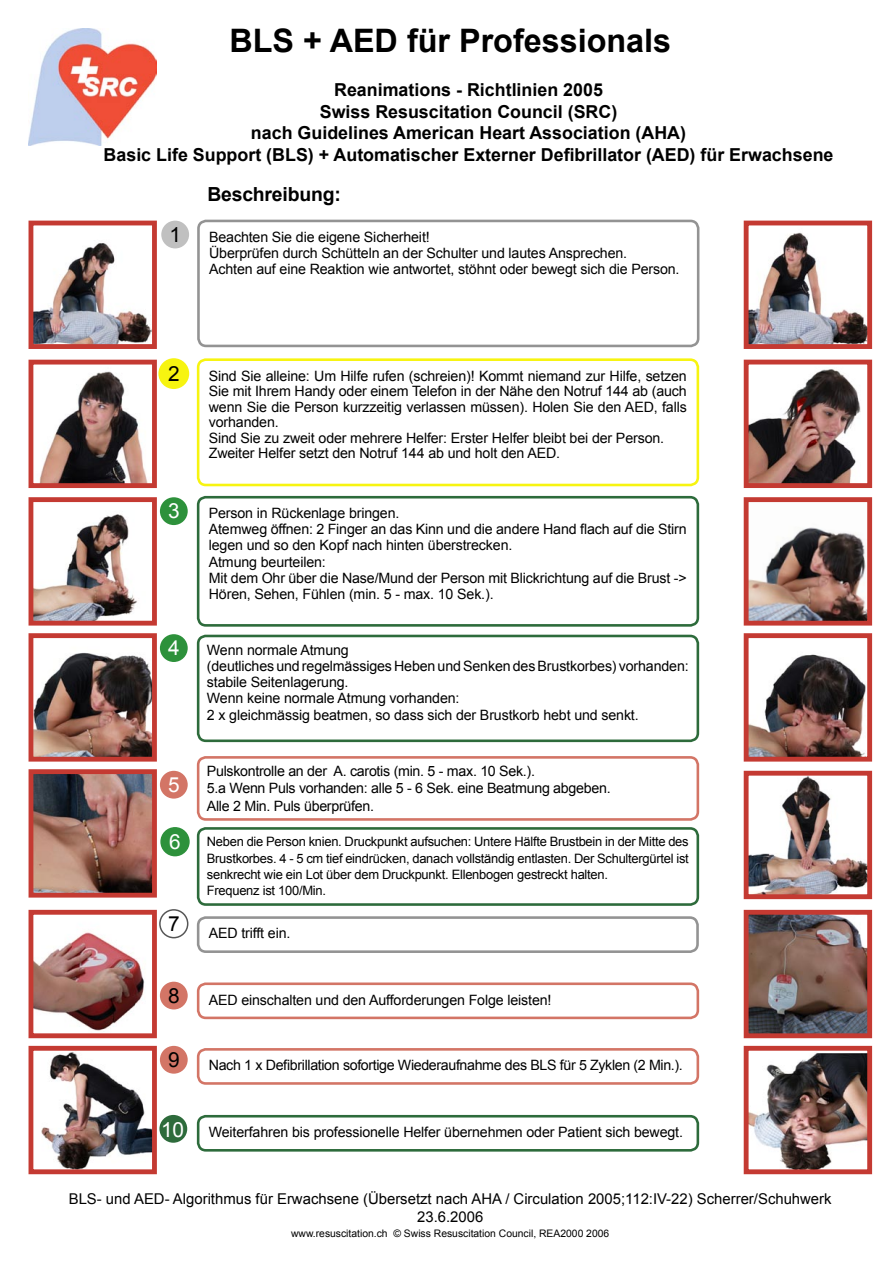
<style>
.page{position:relative;width:893px;height:1263px;background:#fff}
.page>*{position:absolute;margin:0;border:0;box-sizing:border-box;transform-origin:0 0}
.t1{font:700 32.4px "Arial";color:#000}
.t2{font:20.85px "Arial";color:#fff}
.t3{font:20.85px "Arial";color:#000}
.t4{font:700 19.35px "Arial";letter-spacing:-.01em;color:#000}
.t5{font:700 17.85px/21.5px "Arial";color:#000;text-align:center}
.t6{font:14.85px/17.9px "Arial";color:#000;text-align:center}
.t7{font:14.25px/16.2px "Arial";letter-spacing:-.01em;color:#000}
.t8{font:12.9px/16.2px "Arial";letter-spacing:-.02em;color:#000}
.t9{font:10.35px "Arial";color:#000}
</style>
<div class="page">
<img style="left:750px;top:369px;width:111px;height:113px">
<div style="left:744px;top:360px;width:128px;height:128px;border:5px solid #c43a32"></div>
<img style="left:35px;top:243px;width:116px;height:100px">
<div style="left:29px;top:221px;width:128px;height:128px;border:5px solid #c43a32"></div>
<img style="left:750px;top:232px;width:116px;height:111px">
<div style="left:744px;top:221px;width:128px;height:128px;border:5px solid #c43a32"></div>
<img style="left:39px;top:371px;width:109px;height:111px">
<div style="left:29px;top:360px;width:128px;height:128px;border:5px solid #c43a32"></div>
<img style="left:35px;top:514px;width:102px;height:106px">
<div style="left:29px;top:497px;width:128px;height:129px;border:5px solid #c43a32"></div>
<img style="left:35px;top:652px;width:116px;height:104px">
<div style="left:29px;top:633px;width:128px;height:129px;border:5px solid #c43a32"></div>
<img style="left:750px;top:527px;width:116px;height:93px">
<div style="left:744px;top:497px;width:128px;height:129px;border:5px solid #c43a32"></div>
<img style="left:750px;top:777px;width:116px;height:116px">
<div style="left:744px;top:771px;width:128px;height:128px;border:5px solid #c43a32"></div>
<img style="left:35px;top:932px;width:110px;height:100px">
<div style="left:29px;top:910px;width:128px;height:128px;border:5px solid #c43a32"></div>
<img style="left:750px;top:916px;width:116px;height:116px">
<div style="left:744px;top:910px;width:128px;height:128px;border:5px solid #c43a32"></div>
<img style="left:750px;top:1053px;width:116px;height:115px">
<div style="left:744px;top:1046px;width:128px;height:128px;border:5px solid #c43a32"></div>
<img style="left:750px;top:654px;width:116px;height:102px">
<div style="left:744px;top:633px;width:128px;height:129px;border:5px solid #c43a32"></div>
<img style="left:41px;top:1052px;width:110px;height:116px">
<div style="left:29px;top:1046px;width:128px;height:128px;border:5px solid #c43a32"></div>
<svg style="left:197px;top:219px;width:503px;height:127px"></svg>
<svg style="left:196px;top:358px;width:504px;height:127px"></svg>
<svg style="left:196px;top:495px;width:504px;height:130px"></svg>
<svg style="left:196px;top:634px;width:504px;height:107px"></svg>
<svg style="left:196px;top:756px;width:504px;height:63px"></svg>
<svg style="left:196px;top:916px;width:503px;height:36px"></svg>
<svg style="left:196px;top:1048px;width:504px;height:35px"></svg>
<svg style="left:196px;top:982px;width:504px;height:36px"></svg>
<svg style="left:196px;top:1114px;width:504px;height:36px"></svg>
<img style="left:35px;top:775px;width:116px;height:116px">
<div style="left:29px;top:769px;width:128px;height:128px;border:5px solid #c43a32"></div>
<svg style="left:196px;top:827px;width:504px;height:77px"></svg>
<div style="left:161px;top:221px;width:28px;height:27px;background:#c0c0c0;border-radius:50%"></div>
<div style="left:160px;top:360px;width:28px;height:27px;background:#f7f410;border-radius:50%"></div>
<div style="left:158px;top:358px;width:31px;height:31px;border:3px solid #f7f410;border-radius:50%"></div>
<div style="left:160px;top:497px;width:28px;height:28px;background:#2d913b;border-radius:50%"></div>
<div style="left:160px;top:634px;width:28px;height:28px;background:#2d913b;border-radius:50%"></div>
<div style="left:160px;top:771px;width:28px;height:28px;background:#d37566;border-radius:50%"></div>
<div style="left:159px;top:909px;width:29px;height:29px;border:1px solid #565656;border-radius:50%"></div>
<div style="left:160px;top:982px;width:28px;height:27px;background:#d37566;border-radius:50%"></div>
<div style="left:160px;top:1046px;width:28px;height:28px;background:#d37566;border-radius:50%"></div>
<div style="left:159px;top:1115px;width:28px;height:28px;background:#2d6b3b;border-radius:50%"></div>
<img style="left:29px;top:28px;width:128px;height:118px">
<div style="left:161px;top:828px;width:28px;height:28px;background:#2d913b;border-radius:50%"></div>
<div style="left:160px;top:827px;width:30px;height:29px;border:1px solid #2d913b;border-radius:50%"></div>
<p class="t1" style="left:229px;top:19px;width:443px">BLS + AED für Professionals</p>
<p class="t5" style="left:104px;top:80px;width:731px">Reanimations - Richtlinien 2005<br>Swiss Resuscitation Council (SRC)<br>nach Guidelines American Heart Association (AHA)<br>Basic Life Support (BLS) + Automatischer Externer Defibrillator (AED) für Erwachsene</p>
<p class="t3" style="left:169px;top:221px;width:13px">1</p>
<p class="t4" style="left:207px;top:182px;width:135px">Beschreibung:</p>
<p class="t7" style="left:209px;top:229px;width:472px">Beachten Sie die eigene Sicherheit!<br>Überprüfen durch Schütteln an der Schulter und lautes Ansprechen.<br>Achten auf eine Reaktion wie antwortet, stöhnt oder bewegt sich die Person.</p>
<p class="t3" style="left:168px;top:360px;width:13px">2</p>
<p class="t2" style="left:168px;top:497px;width:13px">3</p>
<p class="t2" style="left:168px;top:634px;width:13px">4</p>
<p class="t2" style="left:168px;top:771px;width:13px">5</p>
<p class="t2" style="left:169px;top:828px;width:13px">6</p>
<p class="t3" style="left:168px;top:910px;width:13px">7</p>
<p class="t3" style="left:168px;top:982px;width:13px">8</p>
<p class="t3" style="left:168px;top:1046px;width:13px">9</p>
<p class="t2" style="left:161px;top:1116px;width:24px">10</p>
<p class="t7" style="left:209px;top:368px;width:480px;line-height:15.5px">Sind Sie alleine: Um Hilfe rufen (schreien)! Kommt niemand zur Hilfe, setzen Sie mit Ihrem Handy oder einem Telefon in der Nähe den Notruf 144 ab (auch wenn Sie die Person kurzzeitig verlassen müssen). Holen Sie den AED, falls vorhanden.<br>Sind Sie zu zweit oder mehrere Helfer: Erster Helfer bleibt bei der Person.<br>Zweiter Helfer setzt den Notruf 144 ab und holt den AED.</p>
<p class="t7" style="left:209px;top:505px;width:479px">Person in Rückenlage bringen.<br>Atemweg öffnen: 2 Finger an das Kinn und die andere Hand flach auf die Stirn legen und so den Kopf nach hinten überstrecken.<br>Atmung beurteilen:<br>Mit dem Ohr über die Nase/Mund der Person mit Blickrichtung auf die Brust -&gt; Hören, Sehen, Fühlen (min. 5 - max. 10 Sek.).</p>
<p class="t7" style="left:207px;top:642px;width:483px">Wenn normale Atmung<br>(deutliches und regelmässiges Heben und Senken des Brustkorbes) vorhanden: stabile Seitenlagerung.<br>Wenn keine normale Atmung vorhanden:<br>2 x gleichmässig beatmen, so dass sich der Brustkorb hebt und senkt.</p>
<p class="t7" style="left:207px;top:763px;width:405px;line-height:17.1px">Pulskontrolle an der A. carotis (min. 5 - max. 10 Sek.).<br>5.a Wenn Puls vorhanden: alle 5 - 6 Sek. eine Beatmung abgeben.<br>Alle 2 Min. Puls überprüfen.</p>
<p class="t8" style="left:207px;top:834px;width:483px">Neben die Person knien. Druckpunkt aufsuchen: Untere Hälfte Brustbein in der Mitte des Brustkorbes. 4 - 5 cm tief eindrücken, danach vollständig entlasten. Der Schultergürtel ist senkrecht wie ein Lot über dem Druckpunkt. Ellenbogen gestreckt halten.<br>Frequenz ist 100/Min.</p>
<p class="t7" style="left:209px;top:925px;width:83px">AED trifft ein.</p>
<p class="t7" style="left:209px;top:992px;width:344px">AED einschalten und den Aufforderungen Folge leisten!</p>
<p class="t7" style="left:209px;top:1057px;width:476px">Nach 1 x Defibrillation sofortige Wiederaufnahme des BLS für 5 Zyklen (2 Min.).</p>
<p class="t7" style="left:209px;top:1124px;width:476px">Weiterfahren bis professionelle Helfer übernehmen oder Patient sich bewegt.</p>
<p class="t6" style="left:69px;top:1190px;width:764px">BLS- und AED- Algorithmus für Erwachsene (Übersetzt nach AHA / Circulation 2005;112:IV-22) Scherrer/Schuhwerk<br>23.6.2006</p>
<p class="t9" style="left:291px;top:1227px;width:320px">www.resuscitation.ch © Swiss Resuscitation Council, REA2000 2006</p>
</div>
